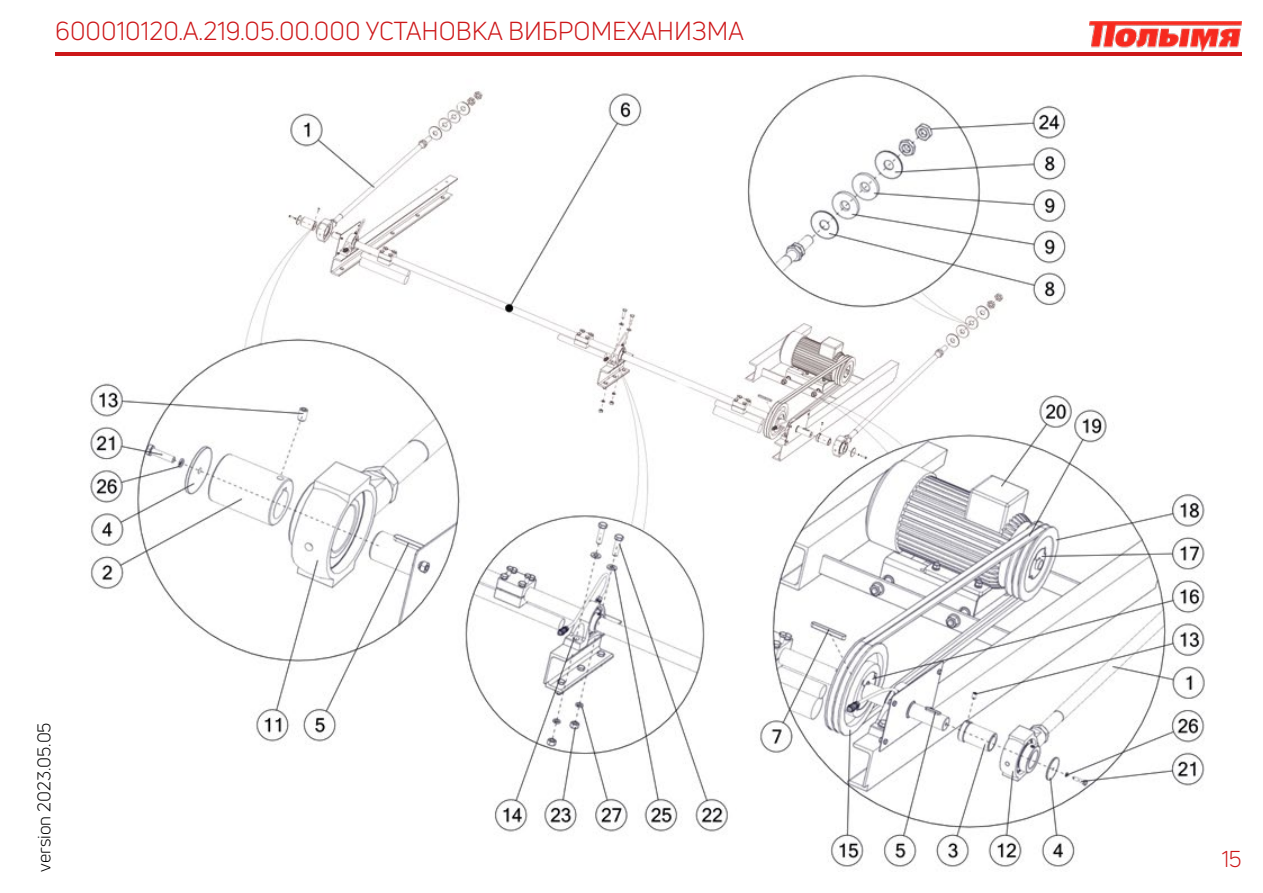
<style>
.page{position:relative;width:1263px;height:893px;background:#fff}
.page>*{position:absolute;margin:0;border:0;box-sizing:border-box;transform-origin:0 0}
.t1{font:25.5px "Uni Neue";color:#cd1719}
.t2{font:22.5px "Uni Neue";color:#cd1719}
.t3{font:18px "Uni Neue";color:#000}
</style>
<div class="page">
<img style="left:90px;top:74px;width:1115px;height:793px">
<hr style="left:55px;top:52px;width:1187px;height:3px;background:#cd1719">
<img style="left:1089px;top:22px;width:153px;height:29px">
<p class="t1" style="left:55px;top:16px;width:690px">600010120.А.219.05.00.000 УСТАНОВКА ВИБРОМЕХАНИЗМА</p>
<p class="t3" style="left:33px;top:872px;width:151px;rotate:-90deg">version 2023.05.05</p>
<p class="t2" style="left:1222px;top:846px;width:21px">15</p>
</div>
